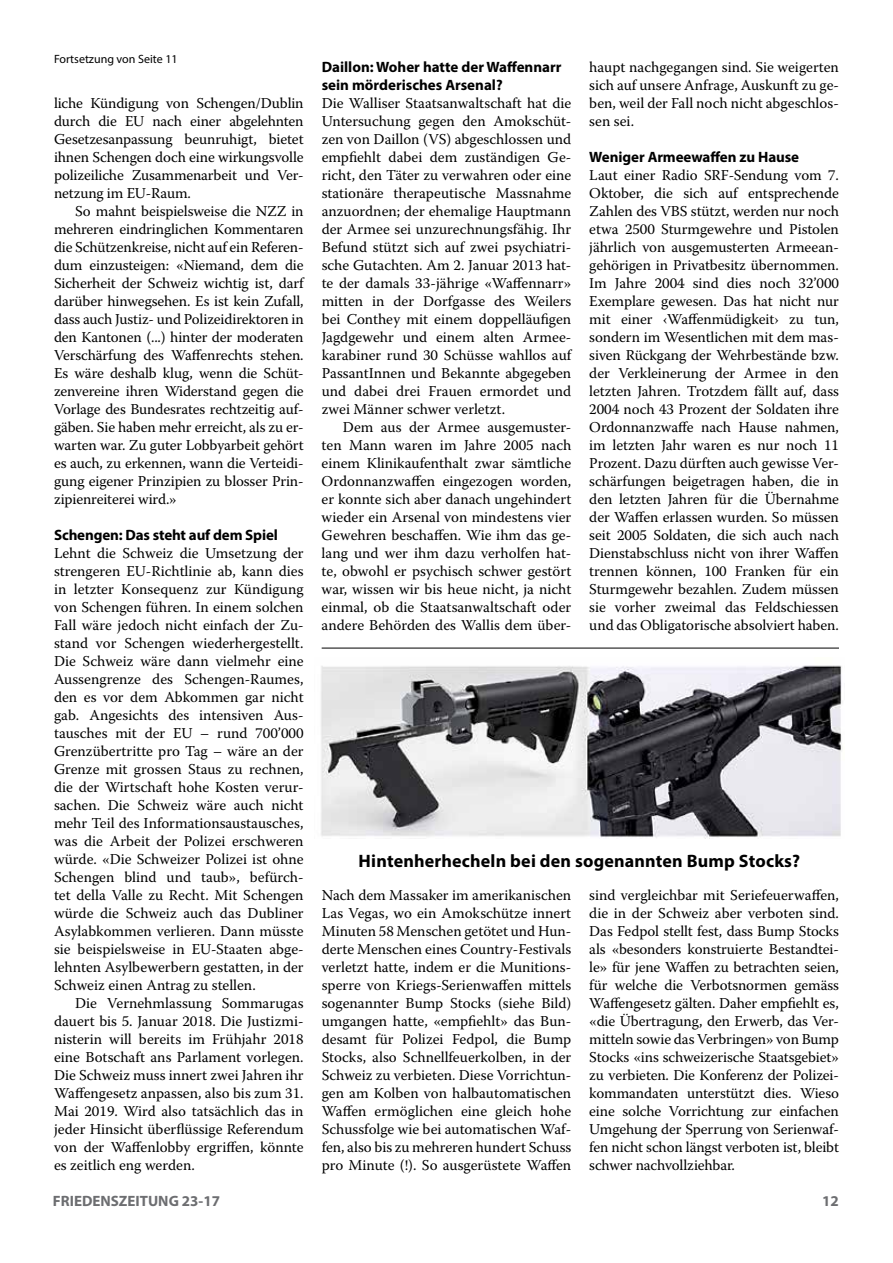
<style>
.page{position:relative;width:893px;height:1263px;background:#fff}
.page>*{position:absolute;margin:0;border:0;box-sizing:border-box;transform-origin:0 0}
.t1{font:700 18px "Myriad Pro";letter-spacing:.01em;color:#000}
.t2{font:15px/18px "Warnock Pro";color:#000;text-align:justify}
.t3{font:700 15px/18px "Myriad Pro";letter-spacing:-.005em;color:#000}
.t4{font:700 15px "Myriad Pro";color:#6d6e71}
.t5{font:12px "Myriad Pro";color:#000}
</style>
<div class="page">
<hr style="left:322px;top:648px;width:517px;height:1px;background:#000">
<img style="left:321px;top:665px;width:521px;height:174px">
<p class="t5" style="left:54px;top:52px;width:125px">Fortsetzung von Seite 11</p>
<p class="t2" style="left:54px;top:94px;width:251px">liche Kündigung von Schengen/Dublin durch die EU nach einer abgelehnten Gesetzesanpassung beunruhigt, bietet ihnen Schengen doch eine wirkungsvolle polizeiliche Zusammenarbeit und Ver&shy;netzung im EU-Raum.</p>
<p class="t2" style="left:54px;top:202px;width:251px;text-indent:21px">So mahnt beispielsweise die NZZ in mehreren eindringlichen Kommentaren die Schützenkreise, nicht auf ein Referen&shy;dum einzusteigen: «Niemand, dem die Sicherheit der Schweiz wichtig ist, darf darüber hinwegsehen. Es ist kein Zufall, dass auch Justiz- und Polizeidirektoren in den Kantonen (...) hinter der moderaten Verschärfung des Waffenrechts stehen.<br>Es wäre deshalb klug, wenn die Schüt&shy;zenvereine ihren Widerstand gegen die Vorlage des Bundesrates rechtzeitig auf&shy;gäben. Sie haben mehr erreicht, als zu er&shy;warten war. Zu guter Lobbyarbeit gehört es auch, zu erkennen, wann die Verteidi&shy;gung eigener Prinzipien zu blosser Prin&shy;zipienreiterei wird.»</p>
<p class="t3" style="left:54px;top:525px;width:225px">Schengen: Das steht auf dem Spiel</p>
<p class="t2" style="left:54px;top:544px;width:251px">Lehnt die Schweiz die Umsetzung der strengeren EU-Richtlinie ab, kann dies in letzter Konsequenz zur Kündigung von Schengen führen. In einem solchen Fall wäre jedoch nicht einfach der Zu&shy;stand vor Schengen wiederhergestellt.<br>Die Schweiz wäre dann vielmehr eine Aussengrenze des Schengen-Raumes, den es vor dem Abkommen gar nicht gab. Angesichts des intensiven Aus&shy;tausches mit der EU – rund 700’000<br>Grenzübertritte pro Tag – wäre an der Grenze mit grossen Staus zu rechnen, die der Wirtschaft hohe Kosten verur&shy;sachen. Die Schweiz wäre auch nicht mehr Teil des Informationsaustausches, was die Arbeit der Polizei erschweren würde. «Die Schweizer Polizei ist ohne Schengen blind und taub», befürch&shy;tet della Valle zu Recht. Mit Schengen würde die Schweiz auch das Dubliner Asylabkommen verlieren. Dann müsste sie beispielsweise in EU-Staaten abge&shy;lehnten Asylbewerbern gestatten, in der Schweiz einen Antrag zu stellen.</p>
<p class="t2" style="left:54px;top:994px;width:251px;text-indent:21px">Die Vernehmlassung Sommarugas dauert bis 5. Januar 2018. Die Justizmi&shy;nisterin will bereits im Frühjahr 2018 eine Botschaft ans Parlament vorlegen.<br>Die Schweiz muss innert zwei Jahren ihr Waffengesetz anpassen, also bis zum 31.<br>Mai 2019. Wird also tatsächlich das in jeder Hinsicht überflüssige Referendum von der Waffenlobby ergriffen, könnte es zeitlich eng werden.</p>
<p class="t3" style="left:322px;top:57px;width:241px">Daillon: Woher hatte der Waffennarr sein mörderisches Arsenal?</p>
<p class="t2" style="left:322px;top:94px;width:251px">Die Walliser Staatsanwaltschaft hat die Untersuchung gegen den Amokschüt&shy;zen von Daillon (VS) abgeschlossen und empfiehlt dabei dem zuständigen Ge&shy;richt, den Täter zu verwahren oder eine stationäre therapeutische Massnahme anzuordnen; der ehemalige Hauptmann der Armee sei unzurechnungsfähig. Ihr Befund stützt sich auf zwei psychiatri&shy;sche Gutachten. Am 2. Januar 2013 hat&shy;te der damals 33-jährige «Waffennarr» mitten in der Dorfgasse des Weilers bei Conthey mit einem doppelläufigen Jagdgewehr und einem alten Armee&shy;karabiner rund 30 Schüsse wahllos auf PassantInnen und Bekannte abgegeben und dabei drei Frauen ermordet und zwei Männer schwer verletzt.</p>
<p class="t2" style="left:322px;top:418px;width:251px;text-indent:21px">Dem aus der Armee ausgemuster&shy;ten Mann waren im Jahre 2005 nach einem Klinikaufenthalt zwar sämtliche Ordonnanzwaffen eingezogen worden, er konnte sich aber danach ungehindert wieder ein Arsenal von mindestens vier Gewehren beschaffen. Wie ihm das ge&shy;lang und wer ihm dazu verholfen hat&shy;te, obwohl er psychisch schwer gestört war, wissen wir bis heue nicht, ja nicht einmal, ob die Staatsanwaltschaft oder andere Behörden des Wallis dem über-</p>
<p class="t2" style="left:589px;top:58px;width:251px">haupt nachgegangen sind. Sie weigerten sich auf unsere Anfrage, Auskunft zu ge&shy;ben, weil der Fall noch nicht abgeschlos&shy;sen sei.</p>
<p class="t3" style="left:589px;top:147px;width:211px">Weniger Armeewaffen zu Hause</p>
<p class="t2" style="left:589px;top:166px;width:251px">Laut einer Radio SRF-Sendung vom 7.<br>Oktober, die sich auf entsprechende Zahlen des VBS stützt, werden nur noch etwa 2500 Sturmgewehre und Pistolen jährlich von ausgemusterten Armeean&shy;gehörigen in Privatbesitz übernommen.<br>Im Jahre 2004 sind dies noch 32’000<br>Exemplare gewesen. Das hat nicht nur mit einer ‹Waffenmüdigkeit› zu tun, sondern im Wesentlichen mit dem mas&shy;siven Rückgang der Wehrbestände bzw. der Verkleinerung der Armee in den letzten Jahren. Trotzdem fällt auf, dass 2004 noch 43 Prozent der Soldaten ihre Ordonnanzwaffe nach Hause nahmen, im letzten Jahr waren es nur noch 11<br>Prozent. Dazu dürften auch gewisse Ver&shy;schärfungen beigetragen haben, die in den letzten Jahren für die Übernahme der Waffen erlassen wurden. So müssen seit 2005 Soldaten, die sich auch nach Dienstabschluss nicht von ihrer Waffen trennen können, 100 Franken für ein Sturmgewehr bezahlen. Zudem müssen sie vorher zweimal das Feldschiessen und das Obligatorische absolviert haben.</p>
<p class="t1" style="left:359px;top:849px;width:443px">Hintenherhecheln bei den sogenannten Bump Stocks?</p>
<p class="t2" style="left:589px;top:886px;width:251px">sind vergleichbar mit Seriefeuerwaffen, die in der Schweiz aber verboten sind.<br>Das Fedpol stellt fest, dass Bump Stocks als «besonders konstruierte Bestandtei&shy;le» für jene Waffen zu betrachten seien, für welche die Verbotsnormen gemäss Waffengesetz gälten. Daher empfiehlt es, «die Übertragung, den Erwerb, das Ver&shy;mitteln sowie das Verbringen» von Bump Stocks «ins schweizerische Staatsgebiet» zu verbieten. Die Konferenz der Polizei&shy;kommandaten unterstützt dies. Wieso eine solche Vorrichtung zur einfachen Umgehung der Sperrung von Serienwaf&shy;fen nicht schon längst verboten ist, bleibt schwer nachvollziehbar.</p>
<p class="t2" style="left:322px;top:886px;width:251px">Nach dem Massaker im amerikanischen Las Vegas, wo ein Amokschütze innert Minuten 58 Menschen getötet und Hun&shy;derte Menschen eines Country-Festivals verletzt hatte, indem er die Munitions&shy;sperre von Kriegs-Serienwaffen mittels sogenannter Bump Stocks (siehe Bild) umgangen hatte, «empfiehlt» das Bun&shy;desamt für Polizei Fedpol, die Bump Stocks, also Schnellfeuerkolben, in der Schweiz zu verbieten. Diese Vorrichtun&shy;gen am Kolben von halbautomatischen Waffen ermöglichen eine gleich hohe Schussfolge wie bei automatischen Waf&shy;fen, also bis zu mehreren hundert Schuss pro Minute (!). So ausgerüstete Waffen</p>
<p class="t4" style="left:53px;top:1191px;width:169px">FRIEDENSZEITUNG 23-17</p>
<p class="t4" style="left:822px;top:1191px;width:18px">12</p>
</div>
